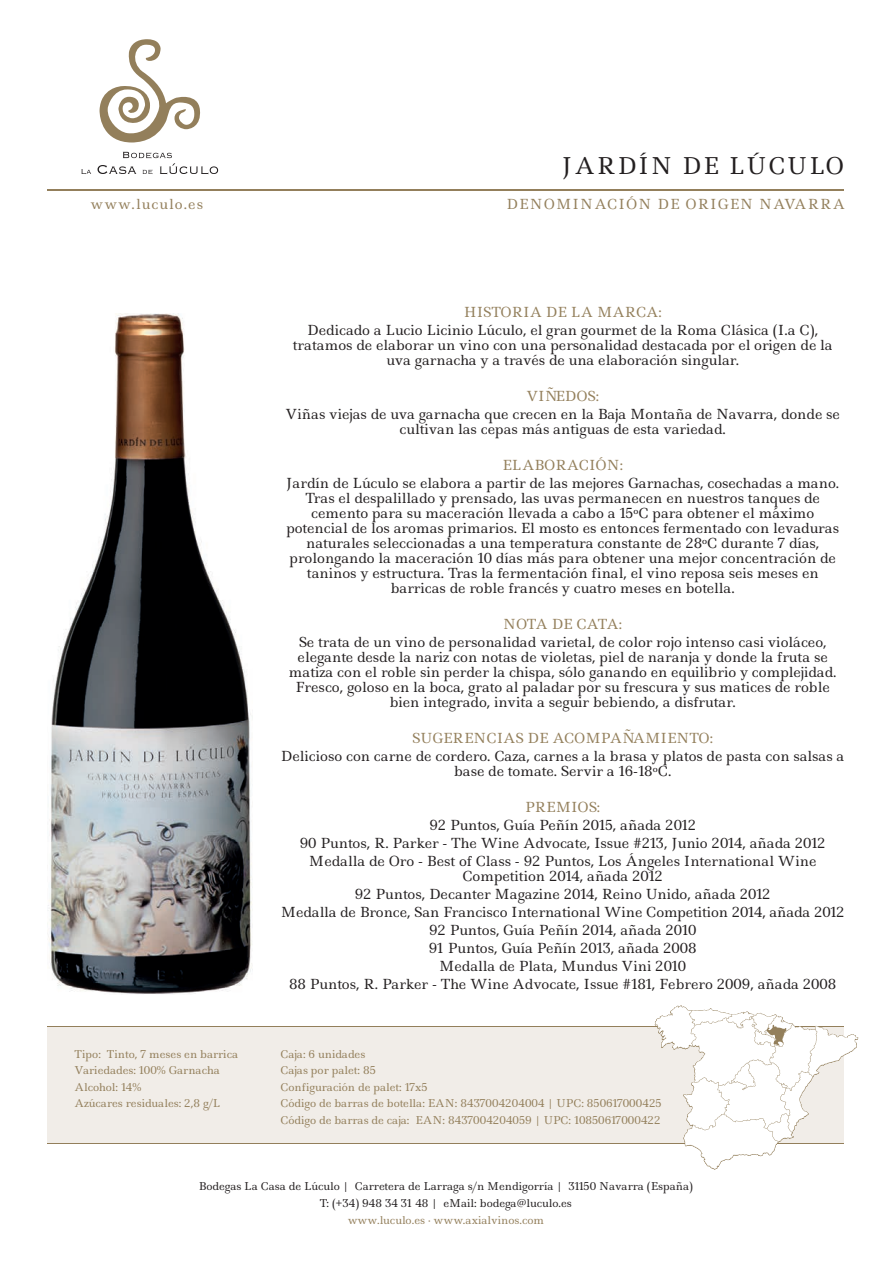
<style>
.page{position:relative;width:893px;height:1263px;background:#fff}
.page>*{position:absolute;margin:0;border:0;box-sizing:border-box;transform-origin:0 0}
.t1{font:22.5px "Ledger";letter-spacing:.08em;color:#231f20}
.t2{font:13.5px/15px "Ledger";color:#231f20;text-align:center}
.t3{font:13.5px "Ledger";color:#937f5b}
.t4{font:13.5px "Ledger";letter-spacing:.08em;color:#937f5b}
.t5{font:13.5px "Ledger";letter-spacing:-.04em;color:#937f5b}
.t6{font:10.5px/16.5px "Ledger";color:#937f5b}
.t7{font:10.5px/16.6px "Ledger";color:#231f20;text-align:center}
</style>
<div class="page">
<div style="left:47px;top:1026px;width:797px;height:117px;background:#f1ede8"></div>
<hr style="left:47px;top:189px;width:797px;height:2px;background:#937f5b">
<svg style="left:99px;top:39px;width:102px;height:103px"></svg>
<svg style="left:81px;top:169px;width:10px;height:5px"></svg>
<svg style="left:98px;top:152px;width:120px;height:22px"></svg>
<hr style="left:47px;top:1143px;width:797px;height:1px;background:#937f5b">
<hr style="left:47px;top:1026px;width:797px;height:1px;background:#937f5b">
<svg style="left:655px;top:1005px;width:203px;height:165px"></svg>
<img style="left:47px;top:313px;width:205px;height:681px">
<h1 class="t1" style="left:562px;top:150px;width:284px">JARDÍN DE LÚCULO</h1>
<p class="t4" style="left:91px;top:195px;width:114px">www.luculo.es</p>
<p class="t4" style="left:507px;top:195px;width:340px">DENOMINACIÓN DE ORIGEN NAVARRA</p>
<p class="t3" style="left:464px;top:303px;width:199px">HISTORIA DE LA MARCA:</p>
<p class="t2" style="left:293px;top:323px;width:541px">Dedicado a Lucio Licinio Lúculo, el gran gourmet de la Roma Clásica (I.a C), tratamos de elaborar un vino con una personalidad destacada por el origen de la uva garnacha y a través de una elaboración singular.</p>
<p class="t3" style="left:526px;top:387px;width:74px">VIÑEDOS:</p>
<p class="t2" style="left:285px;top:407px;width:556px">Viñas viejas de uva garnacha que crecen en la Baja Montaña de Navarra, donde se cultivan las cepas más antiguas de esta variedad.</p>
<p class="t3" style="left:502px;top:456px;width:122px">ELABORACIÓN:</p>
<p class="t2" style="left:286px;top:476px;width:555px">Jardín de Lúculo se elabora a partir de las mejores Garnachas, cosechadas a mano.<br>Tras el despalillado y prensado, las uvas permanecen en nuestros tanques de cemento para su maceración llevada a cabo a 15ºC para obtener el máximo potencial de los aromas primarios. El mosto es entonces fermentado con levaduras naturales seleccionadas a una temperatura constante de 28ºC durante 7 días, prolongando la maceración 10 días más para obtener una mejor concentración de taninos y estructura. Tras la fermentación final, el vino reposa seis meses en barricas de roble francés y cuatro meses en botella.</p>
<p class="t5" style="left:503px;top:615px;width:120px">NOTA DE CATA:</p>
<p class="t2" style="left:289px;top:635px;width:549px">Se trata de un vino de personalidad varietal, de color rojo intenso casi violáceo, elegante desde la nariz con notas de violetas, piel de naranja y donde la fruta se matiza con el roble sin perder la chispa, sólo ganando en equilibrio y complejidad.<br>Fresco, goloso en la boca, grato al paladar por su frescura y sus matices de roble bien integrado, invita a seguir bebiendo, a disfrutar.</p>
<p class="t3" style="left:412px;top:729px;width:303px">SUGERENCIAS DE ACOMPAÑAMIENTO:</p>
<p class="t2" style="left:281px;top:749px;width:565px">Delicioso con carne de cordero. Caza, carnes a la brasa y platos de pasta con salsas a base de tomate. Servir a 16-18ºC.</p>
<p class="t3" style="left:525px;top:798px;width:77px">PREMIOS:</p>
<p class="t2" style="left:300px;top:816px;width:527px;line-height:18px">92 Puntos, Guía Peñín 2015, añada 2012<br>90 Puntos, R. Parker - The Wine Advocate, Issue #213, Junio 2014, añada 2012<br>Medalla de Oro - Best of Class - 92 Puntos, Los Ángeles International Wine</p>
<p class="t2" style="left:281px;top:867px;width:565px;line-height:18px">Competition 2014, añada 2012<br>92 Puntos, Decanter Magazine 2014, Reino Unido, añada 2012<br>Medalla de Bronce, San Francisco International Wine Competition 2014, añada 2012<br>92 Puntos, Guía Peñín 2014, añada 2010<br>91 Puntos, Guía Peñín 2013, añada 2008<br>Medalla de Plata, Mundus Vini 2010<br>88 Puntos, R. Parker - The Wine Advocate, Issue #181, Febrero 2009, añada 2008</p>
<p class="t6" style="left:75px;top:1045px;width:165px">Tipo: Tinto, 7 meses en barrica<br>Variedades: 100% Garnacha<br>Alcohol: 14%<br>Azúcares residuales: 2,8 g/L</p>
<p class="t6" style="left:280px;top:1045px;width:383px">Caja: 6 unidades<br>Cajas por palet: 85<br>Configuración de palet: 17x5<br>Código de barras de botella: EAN: 8437004204004 | UPC: 850617000425<br>Código de barras de caja: EAN: 8437004204059 | UPC: 10850617000422</p>
<p class="t7" style="left:199px;top:1178px;width:496px">Bodegas La Casa de Lúculo | Carretera de Larraga s/n Mendigorría | 31150 Navarra (España)<br>T: (+34) 948 34 31 48 | eMail: bodega@luculo.es</p>
<p class="t6" style="left:348px;top:1211px;width:198px">www.luculo.es · www.axialvinos.com</p>
</div>
